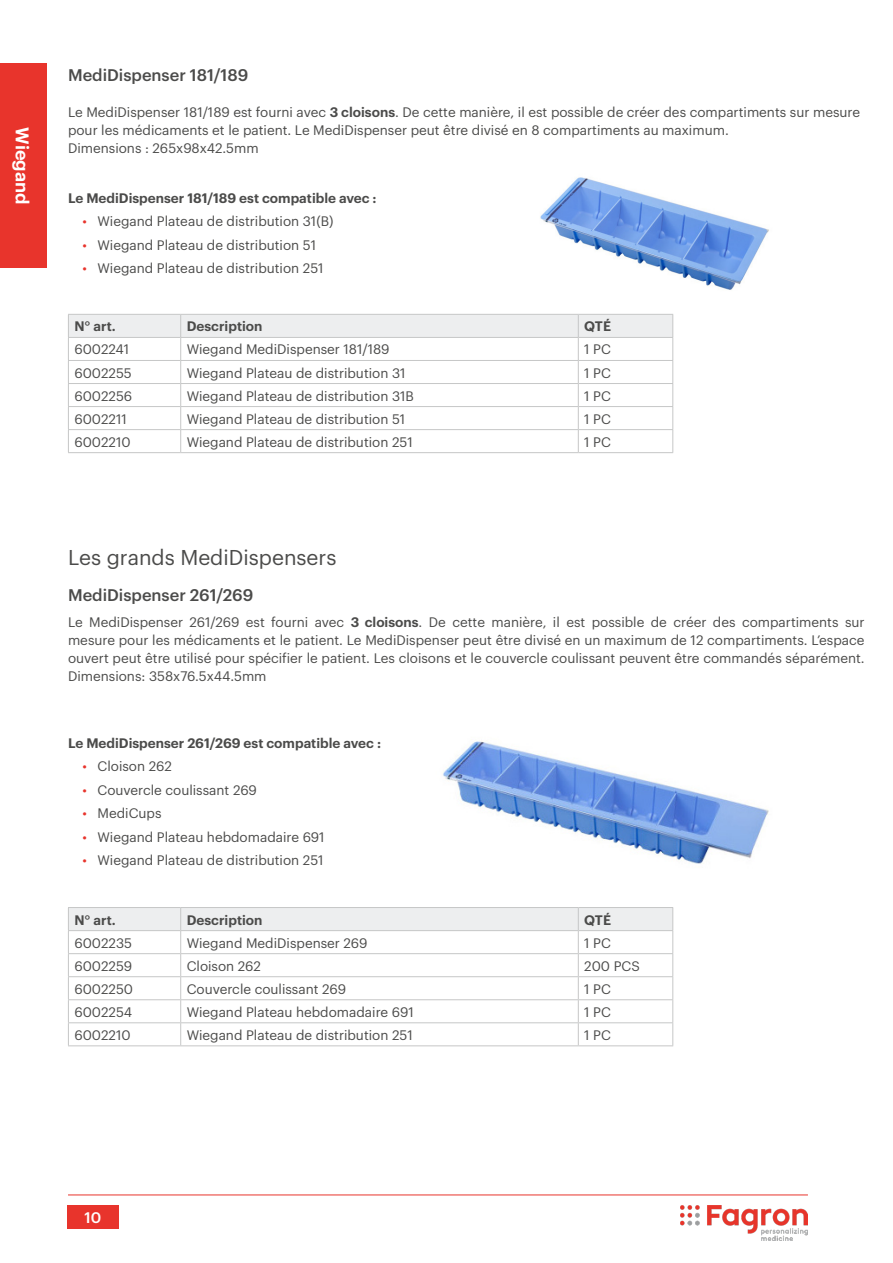
<style>
.page{position:relative;width:893px;height:1263px;background:#fff}
.page>*{position:absolute;margin:0;border:0;box-sizing:border-box;transform-origin:0 0}
.t1{font:21px "Graphik";color:#4b4b4a}
.t2{font:600 18px "Graphik";color:#fff}
.t3{font:500 16.5px "Graphik";color:#4b4b4a}
.t4{font:500 15px "Graphik";color:#fff}
.t5{font:13.5px/18px "Graphik";color:#4b4b4a}
.t6{font:600 13.5px "Graphik";color:#4b4b4a}
.s1{font-weight:600}
.s2{color:#e8342c}
</style>
<div class="page">
<hr style="left:68px;top:1194px;width:740px;height:1px;background:#e8342c">
<div style="left:68px;top:1205px;width:51px;height:24px;background:#e8342c"></div>
<img style="left:680px;top:1205px;width:128px;height:35px">
<div style="left:0;top:64px;width:47px;height:204px;background:#e8342c"></div>
<svg style="left:68px;top:314px;width:605px;height:138px"></svg>
<hr style="left:68px;top:452px;width:113px;height:1px;background:#c6c7c7">
<hr style="left:181px;top:452px;width:397px;height:1px;background:#c6c7c7">
<hr style="left:578px;top:452px;width:95px;height:1px;background:#c6c7c7">
<svg style="left:68px;top:907px;width:605px;height:138px"></svg>
<hr style="left:68px;top:1045px;width:113px;height:1px;background:#c6c7c7">
<hr style="left:181px;top:1045px;width:397px;height:1px;background:#c6c7c7">
<hr style="left:578px;top:1045px;width:95px;height:1px;background:#c6c7c7">
<img style="left:540px;top:177px;width:229px;height:113px">
<img style="left:443px;top:740px;width:326px;height:124px">
<h2 class="t2" style="left:36px;top:127px;width:79px;rotate:90deg">Wiegand</h2>
<p class="t3" style="left:68px;top:63px;width:182px">MediDispenser 181/189</p>
<p class="t5" style="left:68px;top:102px;width:794px">Le MediDispenser 181/189 est fourni avec <span class="s1">3 cloisons</span>. De cette manière, il est possible de créer des compartiments sur mesure pour les médicaments et le patient. Le MediDispenser peut être divisé en 8 compartiments au maximum.<br>Dimensions : 265x98x42.5mm</p>
<p class="t6" style="left:68px;top:188px;width:310px">Le MediDispenser 181/189 est compatible avec :</p>
<p class="t5" style="left:82px;top:211px;width:253px"><span class="s2">•</span> Wiegand Plateau de distribution 31(B)</p>
<p class="t5" style="left:82px;top:235px;width:235px"><span class="s2">•</span> Wiegand Plateau de distribution 51</p>
<p class="t5" style="left:82px;top:258px;width:243px"><span class="s2">•</span> Wiegand Plateau de distribution 251</p>
<p class="t6" style="left:74px;top:316px;width:43px">N° art.</p>
<p class="t6" style="left:187px;top:316px;width:77px">Description</p>
<p class="t6" style="left:584px;top:316px;width:28px">QTÉ</p>
<p class="t5" style="left:74px;top:339px;width:56px">6002241</p>
<p class="t5" style="left:187px;top:339px;width:204px">Wiegand MediDispenser 181/189</p>
<p class="t5" style="left:584px;top:339px;width:28px">1 PC</p>
<p class="t5" style="left:74px;top:362px;width:59px">6002255</p>
<p class="t5" style="left:187px;top:362px;width:220px">Wiegand Plateau de distribution 31</p>
<p class="t5" style="left:584px;top:362px;width:28px">1 PC</p>
<p class="t5" style="left:74px;top:385px;width:59px">6002256</p>
<p class="t5" style="left:187px;top:385px;width:229px">Wiegand Plateau de distribution 31B</p>
<p class="t5" style="left:584px;top:385px;width:28px">1 PC</p>
<p class="t5" style="left:74px;top:409px;width:54px">6002211</p>
<p class="t5" style="left:187px;top:409px;width:220px">Wiegand Plateau de distribution 51</p>
<p class="t5" style="left:584px;top:409px;width:28px">1 PC</p>
<p class="t5" style="left:74px;top:432px;width:58px">6002210</p>
<p class="t5" style="left:187px;top:432px;width:228px">Wiegand Plateau de distribution 251</p>
<p class="t5" style="left:584px;top:432px;width:28px">1 PC</p>
<p class="t1" style="left:68px;top:542px;width:270px">Les grands MediDispensers</p>
<p class="t3" style="left:68px;top:582px;width:187px">MediDispenser 261/269</p>
<p class="t5" style="left:68px;top:612px;width:798px;text-align:justify">Le MediDispenser 261/269 est fourni avec <span class="s1">3 cloisons</span>. De cette manière, il est possible de créer des compartiments sur mesure pour les médicaments et le patient. Le MediDispenser peut être divisé en un maximum de 12 compartiments. L’espace ouvert peut être utilisé pour spécifier le patient. Les cloisons et le couvercle coulissant peuvent être commandés séparément.<br>Dimensions: 358x76.5x44.5mm</p>
<p class="t6" style="left:68px;top:732px;width:315px">Le MediDispenser 261/269 est compatible avec :</p>
<p class="t5" style="left:82px;top:756px;width:91px"><span class="s2">•</span> Cloison 262</p>
<p class="t5" style="left:82px;top:779px;width:176px"><span class="s2">•</span> Couvercle coulissant 269</p>
<p class="t5" style="left:82px;top:803px;width:81px"><span class="s2">•</span> MediCups</p>
<p class="t5" style="left:82px;top:826px;width:244px"><span class="s2">•</span> Wiegand Plateau hebdomadaire 691</p>
<p class="t5" style="left:82px;top:850px;width:243px"><span class="s2">•</span> Wiegand Plateau de distribution 251</p>
<p class="t6" style="left:74px;top:909px;width:43px">N° art.</p>
<p class="t6" style="left:187px;top:909px;width:77px">Description</p>
<p class="t6" style="left:584px;top:909px;width:28px">QTÉ</p>
<p class="t5" style="left:74px;top:933px;width:59px">6002235</p>
<p class="t5" style="left:187px;top:933px;width:182px">Wiegand MediDispenser 269</p>
<p class="t5" style="left:584px;top:933px;width:28px">1 PC</p>
<p class="t5" style="left:74px;top:956px;width:59px">6002259</p>
<p class="t5" style="left:187px;top:956px;width:76px">Cloison 262</p>
<p class="t5" style="left:584px;top:956px;width:57px">200 PCS</p>
<p class="t5" style="left:74px;top:979px;width:60px">6002250</p>
<p class="t5" style="left:187px;top:979px;width:161px">Couvercle coulissant 269</p>
<p class="t5" style="left:584px;top:979px;width:28px">1 PC</p>
<p class="t5" style="left:74px;top:1002px;width:59px">6002254</p>
<p class="t5" style="left:187px;top:1002px;width:229px">Wiegand Plateau hebdomadaire 691</p>
<p class="t5" style="left:584px;top:1002px;width:28px">1 PC</p>
<p class="t5" style="left:74px;top:1025px;width:58px">6002210</p>
<p class="t5" style="left:187px;top:1025px;width:228px">Wiegand Plateau de distribution 251</p>
<p class="t5" style="left:584px;top:1025px;width:28px">1 PC</p>
<p class="t4" style="left:85px;top:1206px;width:18px">10</p>
</div>
